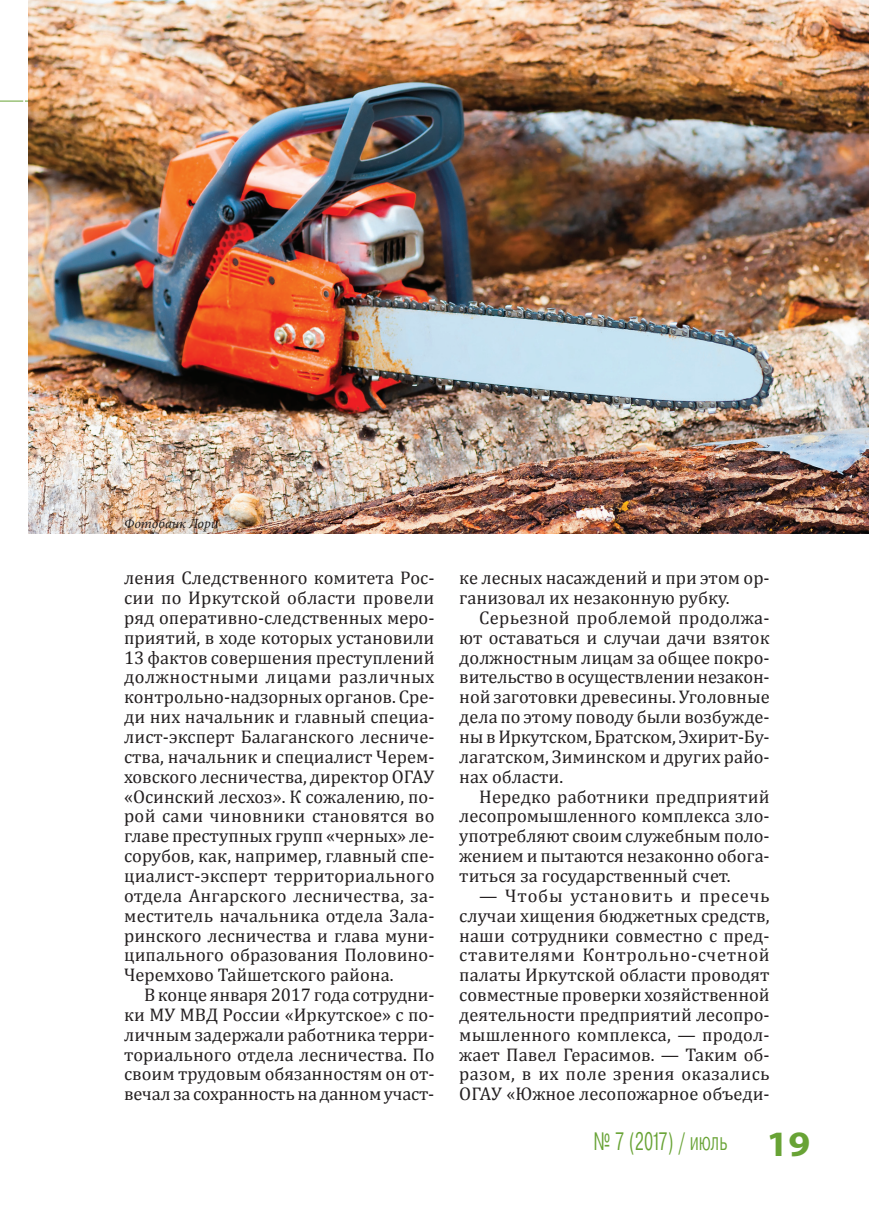
<style>
.page{position:relative;width:869px;height:1216px;background:#fff}
.page>*{position:absolute;margin:0;border:0;box-sizing:border-box;transform-origin:0 0}
.t1{font:300 25.2px "Pragmatica Cond";letter-spacing:-.005em;color:#68a335;scale:.8 1}
.t2{font:18.38px/19.8px "Cambria";color:#231f20;text-align:justify}
.t3{font:italic 14px "Minion Pro";letter-spacing:-.005em;color:#231f20}
.s1{font-family:"Myriad Pro";font-weight:700;font-size:35.88px}
</style>
<div class="page">
<svg style="left:0;top:101px;width:23px;height:1px"></svg>
<hr style="left:25px;top:101px;width:746px;height:1px;background:#68a335">
<img style="left:28px;top:0;width:840px;height:533px">
<p class="t3" style="left:124px;top:515px;width:96px">Фотобанк Лори</p>
<p class="t2" style="left:124px;top:567px;width:312px">ления Следственного комитета Рос&shy;сии по Иркутской области провели ряд оперативно-следственных меро&shy;приятий, в ходе которых установили 13 фактов совершения преступлений должностными лицами различных контрольно-надзорных органов. Сре&shy;ди них начальник и главный специа&shy;лист-эксперт Балаганского лесниче&shy;ства, начальник и специалист Черем&shy;ховского лесничества, директор ОГАУ «Осинский лесхоз». К сожалению, по&shy;рой сами чиновники становятся во главе преступных групп «черных» ле&shy;сорубов, как, например, главный спе&shy;циалист-эксперт территориального отдела Ангарского лесничества, за&shy;меститель начальника отдела Зала&shy;ринского лесничества и глава муни&shy;ципального образования Половино-Черемхово Тайшетского района.</p>
<p class="t2" style="left:124px;top:984px;width:312px;text-indent:20px">В конце января 2017 года сотрудни&shy;ки МУ МВД России «Иркутское» с по&shy;личным задержали работника терри&shy;ториального отдела лесничества. По своим трудовым обязанностям он от&shy;вечал за сохранность на данном участ-</p>
<p class="t2" style="left:459px;top:567px;width:312px">ке лесных насаждений и при этом ор&shy;ганизовал их незаконную рубку.</p>
<p class="t2" style="left:459px;top:607px;width:312px;text-indent:20px">Серьезной проблемой продолжа&shy;ют оставаться и случаи дачи взяток должностным лицам за общее покро&shy;вительство в осуществлении незакон&shy;ной заготовки древесины. Уголовные дела по этому поводу были возбужде&shy;ны в Иркутском, Братском, Эхирит-Бу&shy;лагатском, Зиминском и других райо&shy;нах области.</p>
<p class="t2" style="left:459px;top:786px;width:312px;text-indent:20px">Нередко работники предприятий лесопромышленного комплекса зло&shy;употребляют своим служебным поло&shy;жением и пытаются незаконно обога&shy;титься за государственный счет.</p>
<p class="t2" style="left:459px;top:885px;width:312px;text-indent:20px">— Чтобы установить и пресечь случаи хищения бюджетных средств, наши сотрудники совместно с пред&shy;ставителями Контрольно-счетной палаты Иркутской области проводят совместные проверки хозяйственной деятельности предприятий лесопро&shy;мышленного комплекса, — продол&shy;жает Павел Герасимов. — Таким об&shy;разом, в их поле зрения оказались ОГАУ «Южное лесопожарное объеди-</p>
<h1 class="t1" style="left:593px;top:1126px;width:272px">№ 7 (2017) / июль <span class="s1">19</span></h1>
</div>
